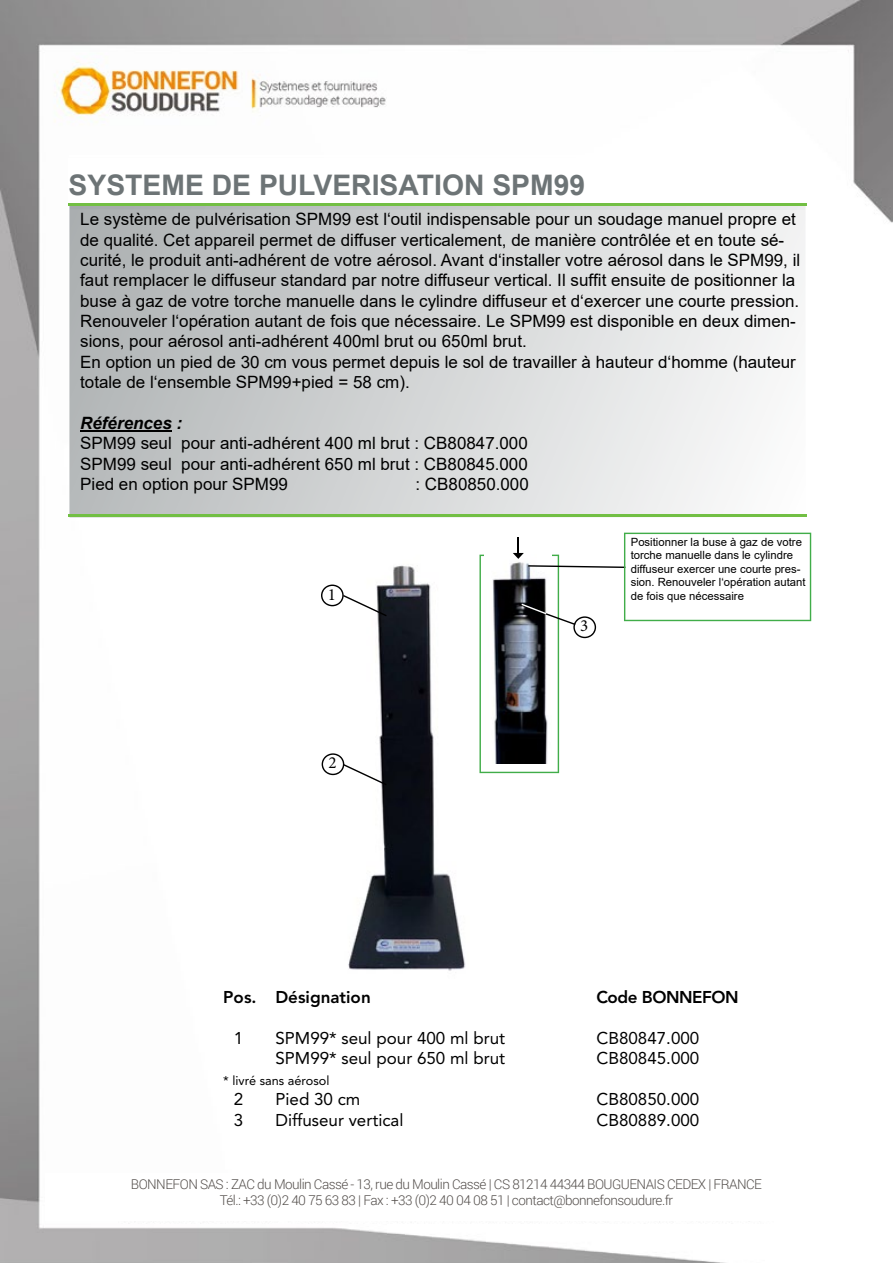
<style>
.page{position:relative;width:893px;height:1263px;background:#fff}
.page>*{position:absolute;margin:0;border:0;box-sizing:border-box;transform-origin:0 0}
.t1{font:700 28.35px "Arial";color:#6d7476}
.t2{font:16.95px/20.4px "Arial";color:#000}
.t3{font:16.95px "Avenir LT";color:#000}
.t4{font:800 16.95px "Avenir LT";color:#000}
.t5{font:800 16.95px "Avenir LT";letter-spacing:-.025em;color:#000}
.t6{font:italic 700 16.95px "Arial";color:#000}
.t7{font:16.95px "Minion Pro";color:#000}
.t8{font:300 13.5px/16.5px "Roboto";letter-spacing:-.04em;color:#534e4b;text-align:center}
.t9{font:12.75px "Avenir LT";color:#000}
.t10{font:12.75px "Calibri";color:#000}
.t11{font:11.25px/13.6px "Arial";color:#000}
</style>
<div class="page">
<img style="left:0;top:0;width:893px;height:1263px">
<div style="left:69px;top:159px;width:737px;height:51px;background:#fff"></div>
<svg style="left:69px;top:210px;width:736px;height:304px;background:#d4d6d6"></svg>
<svg style="left:69px;top:206px;width:736px;height:4px;background:#c6cacc"></svg>
<hr style="left:69px;top:203px;width:738px;height:3px;background:#72bf44">
<hr style="left:68px;top:514px;width:738px;height:3px;background:#72bf44">
<hr style="left:69px;top:156px;width:673px;height:1px;background:#fff">
<hr style="left:80px;top:430px;width:92px;height:2px;background:#000">
<img style="left:333px;top:537px;width:137px;height:453px">
<svg style="left:321px;top:584px;width:66px;height:32px"></svg>
<svg style="left:322px;top:753px;width:65px;height:32px"></svg>
<svg style="left:479px;top:533px;width:332px;height:240px"></svg>
<div style="left:45px;top:1174px;width:812px;height:47px;background:#fff"></div>
<h1 class="t1" style="left:69px;top:165px;width:518px">SYSTEME DE PULVERISATION SPM99</h1>
<p class="t2" style="left:80px;top:209px;width:722px">Le système de pulvérisation SPM99 est l‘outil indispensable pour un soudage manuel propre et de qualité. Cet appareil permet de diffuser verticalement, de manière contrôlée et en toute sé&shy;curité, le produit anti-adhérent de votre aérosol. Avant d‘installer votre aérosol dans le SPM99, il faut remplacer le diffuseur standard par notre diffuseur vertical. Il suffit ensuite de positionner la buse à gaz de votre torche manuelle dans le cylindre diffuseur et d‘exercer une courte pression.<br>Renouveler l‘opération autant de fois que nécessaire. Le SPM99 est disponible en deux dimen&shy;sions, pour aérosol anti-adhérent 400ml brut ou 650ml brut.<br>En option un pied de 30 cm vous permet depuis le sol de travailler à hauteur d‘homme (hauteur totale de l‘ensemble SPM99+pied = 58 cm).</p>
<p class="t6" style="left:80px;top:412px;width:103px">Références :</p>
<p class="t2" style="left:80px;top:433px;width:449px;text-align:justify">SPM99 seul pour anti-adhérent 400 ml brut : CB80847.000<br>SPM99 seul pour anti-adhérent 650 ml brut : CB80845.000<br>Pied en option pour SPM99</p>
<p class="t2" style="left:415px;top:474px;width:115px">: CB80850.000</p>
<p class="t7" style="left:328px;top:583px;width:10px">1</p>
<p class="t7" style="left:328px;top:752px;width:10px">2</p>
<p class="t7" style="left:580px;top:615px;width:10px">3</p>
<p class="t11" style="left:631px;top:535px;width:176px">Positionner la buse à gaz de votre torche manuelle dans le cylindre diffuseur exercer une courte pres&shy;sion. Renouveler l‘opération autant de fois que nécessaire</p>
<p class="t4" style="left:223px;top:987px;width:149px">Pos. Désignation</p>
<p class="t5" style="left:596px;top:987px;width:144px">Code BONNEFON</p>
<p class="t3" style="left:234px;top:1028px;width:11px">1</p>
<p class="t3" style="left:275px;top:1028px;width:231px">SPM99* seul pour 400 ml brut</p>
<p class="t3" style="left:596px;top:1028px;width:104px">CB80847.000</p>
<p class="t3" style="left:275px;top:1049px;width:231px">SPM99* seul pour 650 ml brut</p>
<p class="t3" style="left:596px;top:1049px;width:104px">CB80845.000</p>
<p class="t9" style="left:223px;top:1073px;width:108px">* livré sans aérosol</p>
<p class="t3" style="left:234px;top:1089px;width:11px">2</p>
<p class="t3" style="left:275px;top:1089px;width:86px">Pied 30 cm</p>
<p class="t3" style="left:596px;top:1089px;width:104px">CB80850.000</p>
<p class="t3" style="left:234px;top:1110px;width:11px">3</p>
<p class="t3" style="left:275px;top:1110px;width:130px">Diffuseur vertical</p>
<p class="t3" style="left:596px;top:1110px;width:104px">CB80889.000</p>
<p class="t10" style="left:457px;top:1174px;width:8px">1</p>
<p class="t8" style="left:131px;top:1175px;width:633px">BONNEFON SAS : ZAC du Moulin Cassé - 13, rue du Moulin Cassé | CS 81214 44344 BOUGUENAIS CEDEX | FRANCE<br>Tél.: +33 (0)2 40 75 63 83 | Fax : +33 (0)2 40 04 08 51 | contact@bonnefonsoudure.fr</p>
</div>
